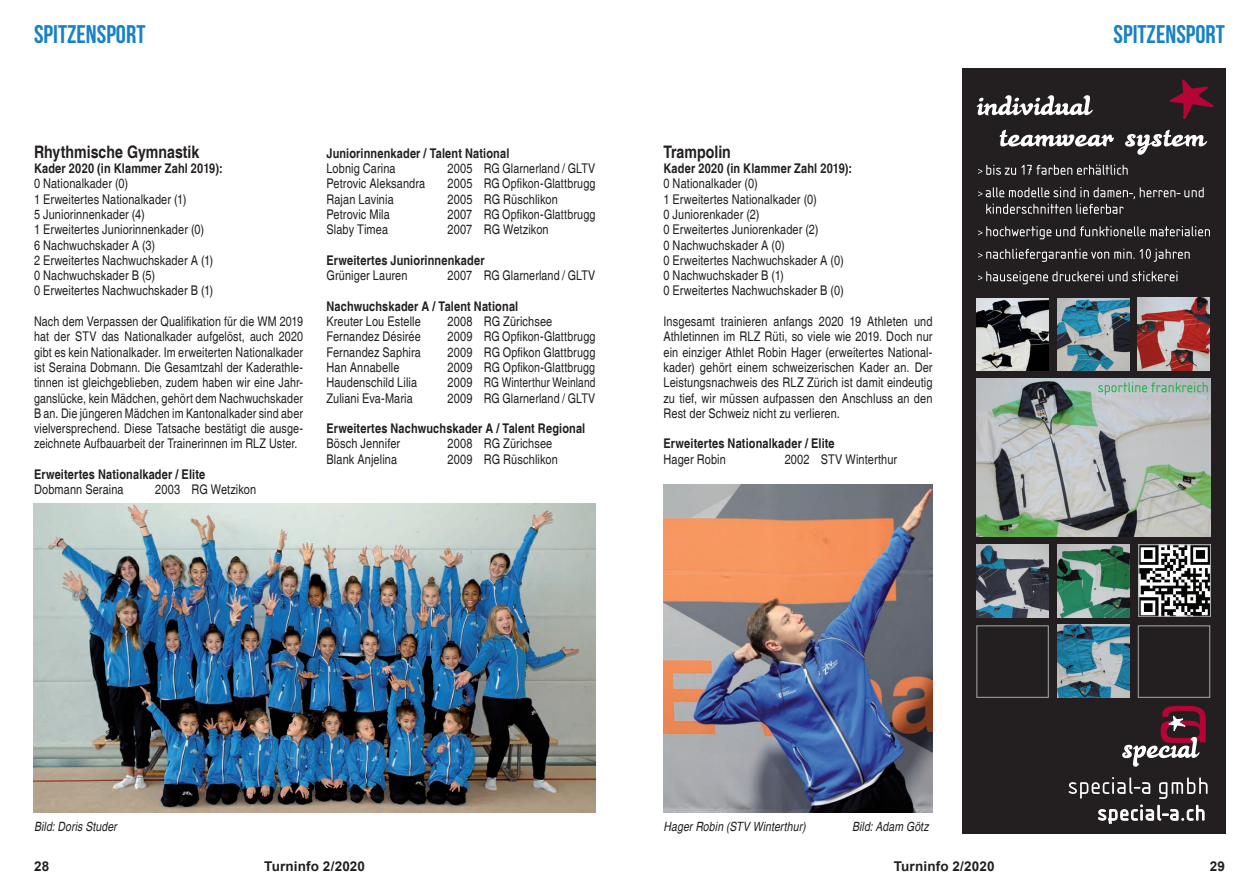
<style>
.page{position:relative;width:1259px;height:893px;background:#fff}
.page>*{position:absolute;margin:0;border:0;box-sizing:border-box;transform-origin:0 0}
.t1{font:700 25.5px "Bebas Neue";color:#1782c5}
.t2{font:700 condensed 17.25px "Helvetica";color:#231f20}
.t3{font:700 13.5px "Arial";letter-spacing:.01em;color:#231f20}
.t4{font:condensed 13.35px/15.3px "Helvetica";letter-spacing:.01em;color:#231f20}
.t5{font:700 condensed 13.35px "Helvetica";letter-spacing:.01em;color:#231f20}
.t6{font:italic condensed 12.75px "Helvetica";letter-spacing:.01em;color:#231f20}
</style>
<div class="page">
<img style="left:663px;top:485px;width:269px;height:327px">
<img style="left:34px;top:504px;width:561px;height:308px">
<div style="left:961px;top:69px;width:264px;height:765px;background:#231f20"></div>
<svg style="left:1122px;top:706px;width:83px;height:61px"></svg>
<svg style="left:1068px;top:777px;width:139px;height:47px"></svg>
<svg style="left:976px;top:95px;width:116px;height:20px"></svg>
<svg style="left:999px;top:130px;width:115px;height:17px"></svg>
<svg style="left:1125px;top:130px;width:82px;height:25px"></svg>
<svg style="left:978px;top:165px;width:149px;height:10px"></svg>
<svg style="left:978px;top:187px;width:225px;height:27px"></svg>
<svg style="left:978px;top:226px;width:232px;height:13px"></svg>
<svg style="left:978px;top:249px;width:211px;height:13px"></svg>
<svg style="left:978px;top:271px;width:199px;height:13px"></svg>
<img style="left:1140px;top:546px;width:68px;height:69px">
<div style="left:1138px;top:544px;width:72px;height:73px;border:1px solid #a8a9ad"></div>
<svg style="left:1170px;top:79px;width:43px;height:40px"></svg>
<div style="left:976px;top:625px;width:72px;height:73px;border:1px solid #a8a9ad"></div>
<div style="left:1137px;top:625px;width:73px;height:73px;border:1px solid #a8a9ad"></div>
<img style="left:976px;top:378px;width:234px;height:158px">
<svg style="left:1098px;top:382px;width:109px;height:13px"></svg>
<img style="left:976px;top:299px;width:72px;height:72px">
<img style="left:1057px;top:298px;width:72px;height:72px">
<img style="left:976px;top:545px;width:72px;height:72px">
<img style="left:1137px;top:298px;width:73px;height:72px">
<img style="left:1057px;top:545px;width:72px;height:72px">
<img style="left:1057px;top:625px;width:72px;height:72px">
<h1 class="t1" style="left:34px;top:21px;width:113px">SPITZENSPORT</h1>
<h1 class="t1" style="left:1113px;top:21px;width:113px">SPITZENSPORT</h1>
<p class="t2" style="left:34px;top:141px;width:167px">Rhythmische Gymnastik</p>
<p class="t5" style="left:34px;top:160px;width:190px">Kader 2020 (in Klammer Zahl 2019):</p>
<p class="t4" style="left:34px;top:176px;width:181px">0 Nationalkader (0)<br>1 Erweitertes Nationalkader (1)<br>5 Juniorinnenkader (4)<br>1 Erweitertes Juniorinnenkader (0)<br>6 Nachwuchskader A (3)<br>2 Erweitertes Nachwuchskader A (1)<br>0 Nachwuchskader B (5)<br>0 Erweitertes Nachwuchskader B (1)</p>
<p class="t4" style="left:34px;top:314px;width:270px;text-align:justify">Nach dem Verpassen der Qualifikation für die WM 2019 hat der STV das Nationalkader aufgelöst, auch 2020 gibt es kein Nationalkader. Im erweiterten Nationalkader ist Seraina Dobmann. Die Gesamtzahl der Kaderathle&shy;tinnen ist gleichgeblieben, zudem haben wir eine Jahr&shy;ganslücke, kein Mädchen, gehört dem Nachwuchskader B an. Die jüngeren Mädchen im Kantonalkader sind aber vielversprechend. Diese Tatsache bestätigt die ausge&shy;zeichnete Aufbauarbeit der Trainerinnen im RLZ Uster.</p>
<p class="t5" style="left:34px;top:466px;width:173px">Erweitertes Nationalkader / Elite</p>
<p class="t4" style="left:34px;top:482px;width:91px">Dobmann Seraina</p>
<p class="t4" style="left:155px;top:482px;width:102px">2003 RG Wetzikon</p>
<p class="t5" style="left:326px;top:145px;width:184px">Juniorinnenkader / Talent National</p>
<p class="t4" style="left:326px;top:161px;width:71px">Lobnig Carina</p>
<p class="t4" style="left:448px;top:161px;width:149px">2005 RG Glarnerland / GLTV</p>
<p class="t4" style="left:326px;top:176px;width:100px">Petrovic Aleksandra</p>
<p class="t4" style="left:448px;top:176px;width:149px">2005 RG Opfikon-Glattbrugg</p>
<p class="t4" style="left:326px;top:191px;width:69px">Rajan Lavinia</p>
<p class="t4" style="left:448px;top:191px;width:112px">2005 RG Rüschlikon</p>
<p class="t4" style="left:326px;top:207px;width:65px">Petrovic Mila</p>
<p class="t4" style="left:448px;top:207px;width:149px">2007 RG Opfikon-Glattbrugg</p>
<p class="t4" style="left:326px;top:222px;width:63px">Slaby Timea</p>
<p class="t4" style="left:448px;top:222px;width:102px">2007 RG Wetzikon</p>
<p class="t5" style="left:326px;top:252px;width:160px">Erweitertes Juniorinnenkader</p>
<p class="t4" style="left:326px;top:268px;width:83px">Grüniger Lauren</p>
<p class="t4" style="left:448px;top:268px;width:149px">2007 RG Glarnerland / GLTV</p>
<p class="t5" style="left:326px;top:298px;width:193px">Nachwuchskader A / Talent National</p>
<p class="t4" style="left:326px;top:314px;width:96px">Kreuter Lou Estelle</p>
<p class="t4" style="left:448px;top:314px;width:106px">2008 RG Zürichsee</p>
<p class="t4" style="left:326px;top:329px;width:96px">Fernandez Désirée</p>
<p class="t4" style="left:448px;top:329px;width:149px">2009 RG Opfikon-Glattbrugg</p>
<p class="t4" style="left:326px;top:344px;width:96px">Fernandez Saphira</p>
<p class="t4" style="left:448px;top:344px;width:149px">2009 RG Opfikon Glattbrugg</p>
<p class="t4" style="left:326px;top:360px;width:75px">Han Annabelle</p>
<p class="t4" style="left:448px;top:360px;width:149px">2009 RG Opfikon-Glattbrugg</p>
<p class="t4" style="left:326px;top:375px;width:92px">Haudenschild Lilia</p>
<p class="t4" style="left:448px;top:375px;width:149px">2009 RG Winterthur Weinland</p>
<p class="t4" style="left:326px;top:390px;width:88px">Zuliani Eva-Maria</p>
<p class="t4" style="left:448px;top:390px;width:149px">2009 RG Glarnerland / GLTV</p>
<p class="t5" style="left:326px;top:420px;width:260px">Erweitertes Nachwuchskader A / Talent Regional</p>
<p class="t4" style="left:326px;top:436px;width:75px">Bösch Jennifer</p>
<p class="t4" style="left:448px;top:436px;width:106px">2008 RG Zürichsee</p>
<p class="t4" style="left:326px;top:452px;width:72px">Blank Anjelina</p>
<p class="t4" style="left:448px;top:452px;width:112px">2009 RG Rüschlikon</p>
<p class="t2" style="left:663px;top:141px;width:69px">Trampolin</p>
<p class="t5" style="left:663px;top:160px;width:190px">Kader 2020 (in Klammer Zahl 2019):</p>
<p class="t4" style="left:663px;top:176px;width:182px">0 Nationalkader (0)<br>1 Erweitertes Nationalkader (0)<br>0 Juniorenkader (2)<br>0 Erweitertes Juniorenkader (2)<br>0 Nachwuchskader A (0)<br>0 Erweitertes Nachwuchskader A (0)<br>0 Nachwuchskader B (1)<br>0 Erweitertes Nachwuchskader B (0)</p>
<p class="t4" style="left:663px;top:314px;width:270px;text-align:justify">Insgesamt trainieren anfangs 2020 19 Athleten und Athletinnen im RLZ Rüti, so viele wie 2019. Doch nur ein einziger Athlet Robin Hager (erweitertes National&shy;kader) gehört einem schweizerischen Kader an. Der Leistungsnachweis des RLZ Zürich ist damit eindeutig zu tief, wir müssen aufpassen den Anschluss an den Rest der Schweiz nicht zu verlieren.</p>
<p class="t5" style="left:663px;top:436px;width:173px">Erweitertes Nationalkader / Elite</p>
<p class="t4" style="left:663px;top:452px;width:64px">Hager Robin</p>
<p class="t4" style="left:784px;top:452px;width:114px">2002 STV Winterthur</p>
<p class="t6" style="left:34px;top:819px;width:84px">Bild: Doris Studer</p>
<p class="t6" style="left:663px;top:819px;width:143px">Hager Robin (STV Winterthur)</p>
<p class="t6" style="left:852px;top:819px;width:78px">Bild: Adam Götz</p>
<p class="t3" style="left:34px;top:857px;width:17px">28</p>
<p class="t3" style="left:264px;top:857px;width:102px">Turninfo 2/2020</p>
<p class="t3" style="left:894px;top:857px;width:102px">Turninfo 2/2020</p>
<p class="t3" style="left:1209px;top:857px;width:17px">29</p>
</div>
